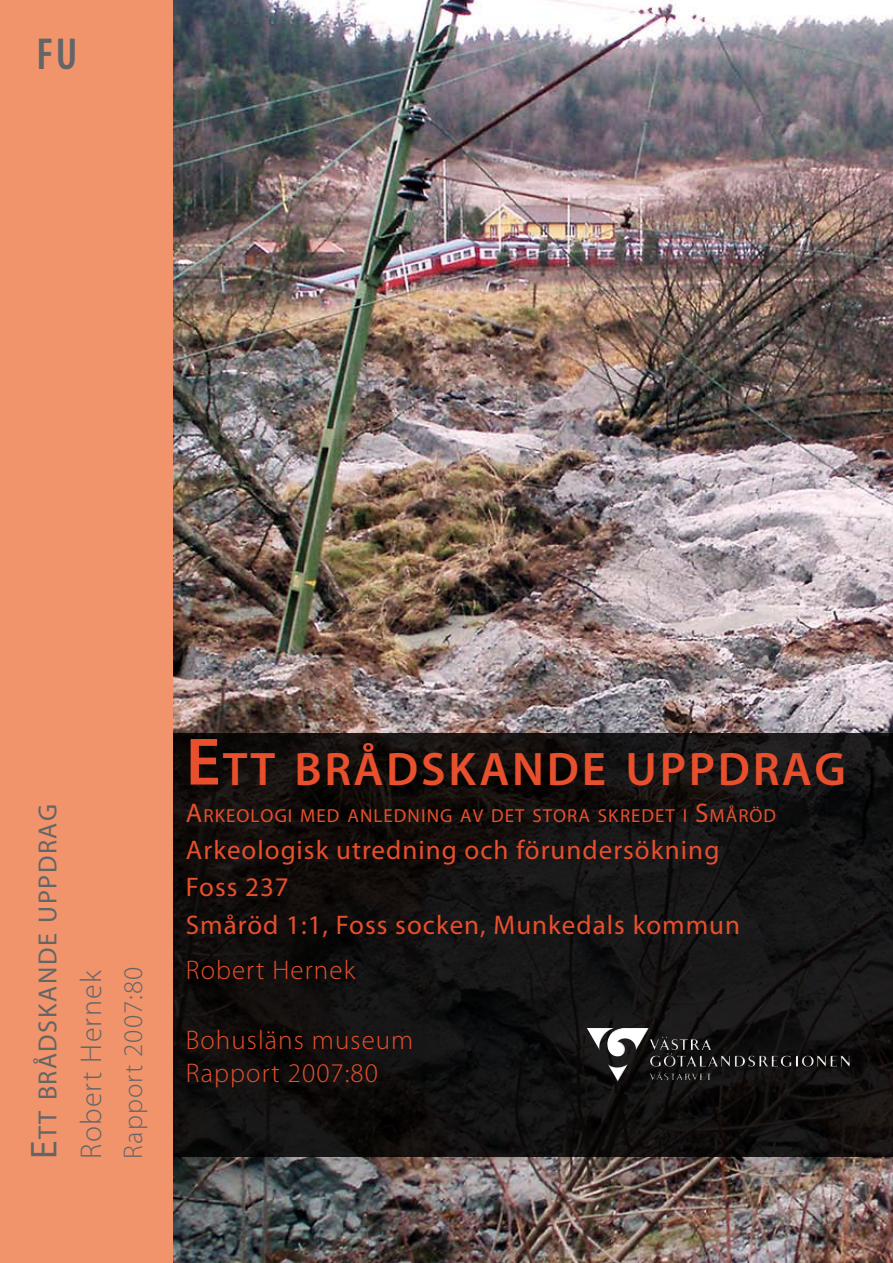
<style>
.page{position:relative;width:893px;height:1263px;background:#fff}
.page>*{position:absolute;margin:0;border:0;box-sizing:border-box;transform-origin:0 0}
.t1{font:600 47.25px "Myriad Pro";letter-spacing:.055em;color:#e74f2d}
.t2{font:600 condensed 45px "Myriad Pro";color:#646567}
.t3{font:300 30px "Myriad Pro";letter-spacing:.04em;color:#646567}
.t4{font:27px/37.2px "Myriad Pro";letter-spacing:.04em;color:#e74f2d}
.t5{font:300 27px/32.4px "Myriad Pro";letter-spacing:.04em;color:#e74f2d}
.t6{font:300 27px "Myriad Pro";letter-spacing:.04em;color:#646567}
.t7{font:26.25px "Myriad Pro";letter-spacing:.055em;color:#646567}
.t8{font:18.9px "Myriad Pro";letter-spacing:.055em;color:#e74f2d}
.s1{font-size:37.5px}
.s2{font-size:67.5px}
.s3{font-size:27px}
</style>
<div class="page">
<img style="left:173px;top:0;width:720px;height:1263px">
<svg style="left:173px;top:733px;width:720px;height:424px;background:#131110"></svg>
<div style="left:0;top:0;width:173px;height:1263px;background:#f1946c"></div>
<img style="left:587px;top:1028px;width:27px;height:23px">
<p class="t2" style="left:36px;top:30px;width:40px">XX</p>
<p class="t2" style="left:36px;top:30px;width:43px">FU</p>
<p class="t7" style="left:33px;top:1159px;width:356px;rotate:-90deg"><span class="s1">E</span>tt brådskande uppdrag</p>
<p class="t3" style="left:75px;top:1159px;width:190px;rotate:-90deg">Robert Hernek</p>
<p class="t6" style="left:118px;top:1159px;width:194px;rotate:-90deg">Rapport 2007:80</p>
<p class="t1" style="left:186px;top:742px;width:662px"><span class="s2">E</span>TT BRÅDSKANDE UPPDRAG</p>
<p class="t8" style="left:186px;top:805px;width:592px"><span class="s3">A</span>rkeologi med anledning av det stora skredet i <span class="s3">S</span>måröd</p>
<p class="t4" style="left:186px;top:832px;width:556px">Arkeologisk utredning och förundersökning<br>Foss 237<br>Småröd 1:1, Foss socken, Munkedals kommun</p>
<p class="t5" style="left:186px;top:954px;width:171px">Robert Hernek</p>
<p class="t5" style="left:186px;top:1025px;width:229px">Bohusläns museum<br>Rapport 2007:80</p>
</div>
